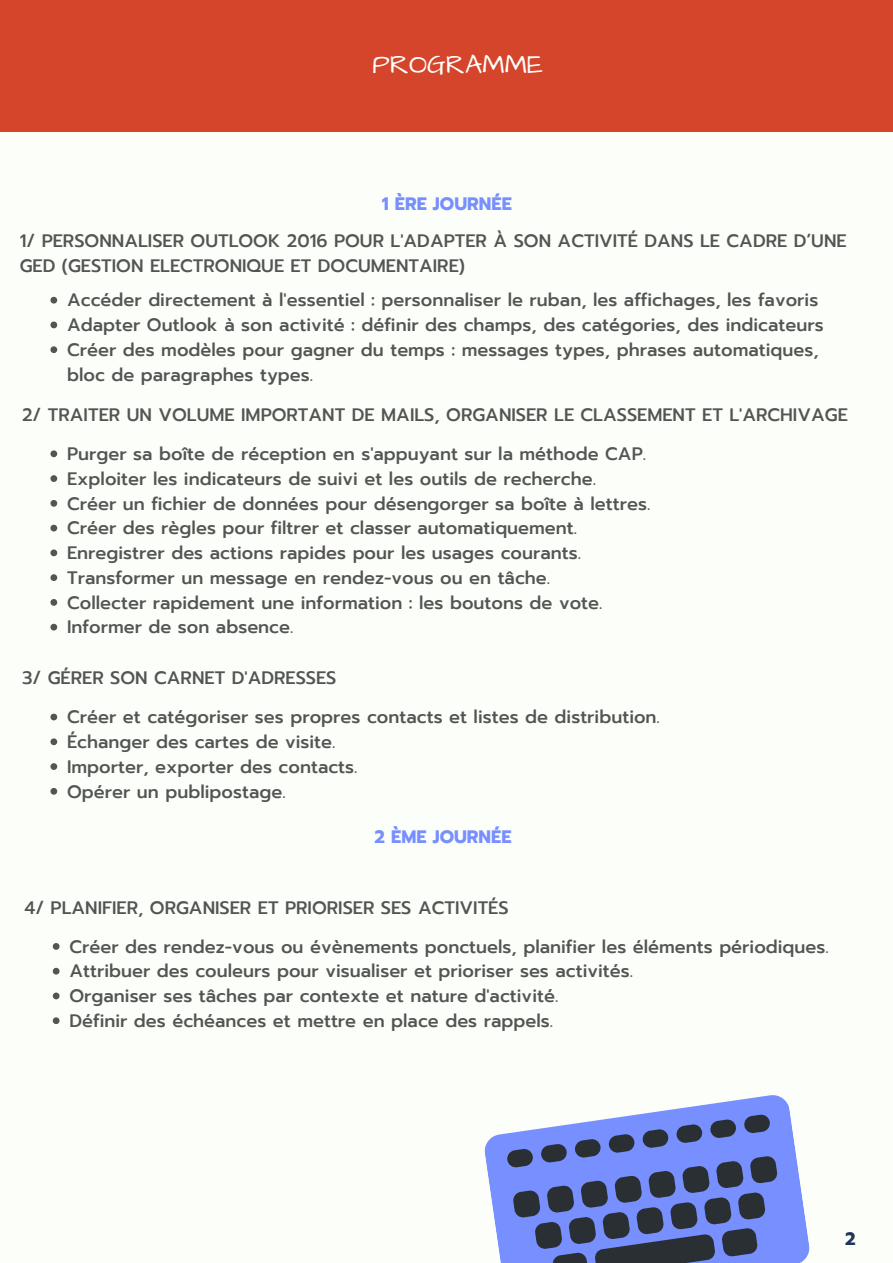
<style>
.page{position:relative;width:893px;height:1263px;background:#fcfff9}
.page>*{position:absolute;margin:0;border:0;box-sizing:border-box;transform-origin:0 0}
.t1{font:27px "Architects Daughter";color:#fff}
.t2{font:500 18px/24.8px "Prompt";color:#545454}
.t3{font:700 18px "Prompt";color:#778fff}
.t4{font:700 18px "Prompt";color:#1e365c}
</style>
<div class="page">
<div style="left:0;top:0;width:893px;height:132px;background:#d4452b"></div>
<svg style="left:484px;top:1095px;width:326px;height:168px"></svg>
<svg style="left:506px;top:1113px;width:282px;height:150px;background:#5f6fb4"></svg>
<svg style="left:50px;top:297px;width:7px;height:7px"></svg>
<svg style="left:50px;top:322px;width:7px;height:6px"></svg>
<svg style="left:50px;top:346px;width:7px;height:7px"></svg>
<svg style="left:50px;top:450px;width:7px;height:7px"></svg>
<svg style="left:50px;top:475px;width:7px;height:7px"></svg>
<svg style="left:50px;top:500px;width:7px;height:7px"></svg>
<svg style="left:50px;top:525px;width:7px;height:6px"></svg>
<svg style="left:50px;top:549px;width:7px;height:7px"></svg>
<svg style="left:50px;top:574px;width:7px;height:7px"></svg>
<svg style="left:50px;top:599px;width:7px;height:7px"></svg>
<svg style="left:50px;top:624px;width:7px;height:6px"></svg>
<svg style="left:50px;top:714px;width:7px;height:6px"></svg>
<svg style="left:50px;top:738px;width:7px;height:7px"></svg>
<svg style="left:50px;top:763px;width:7px;height:7px"></svg>
<svg style="left:50px;top:788px;width:7px;height:7px"></svg>
<svg style="left:53px;top:943px;width:7px;height:7px"></svg>
<svg style="left:53px;top:968px;width:7px;height:6px"></svg>
<svg style="left:53px;top:992px;width:7px;height:7px"></svg>
<svg style="left:53px;top:1017px;width:7px;height:7px"></svg>
<h1 class="t1" style="left:372px;top:47px;width:172px">PROGRAMME</h1>
<p class="t3" style="left:382px;top:190px;width:132px">1 ÈRE JOURNÉE</p>
<p class="t2" style="left:20px;top:229px;width:828px">1/ PERSONNALISER OUTLOOK 2016 POUR L'ADAPTER À SON ACTIVITÉ DANS LE CADRE D’UNE<br>GED (GESTION ELECTRONIQUE ET DOCUMENTAIRE)</p>
<p class="t2" style="left:67px;top:288px;width:758px">Accéder directement à l'essentiel : personnaliser le ruban, les affichages, les favoris Adapter Outlook à son activité : définir des champs, des catégories, des indicateurs Créer des modèles pour gagner du temps : messages types, phrases automatiques, bloc de paragraphes types.</p>
<p class="t2" style="left:22px;top:403px;width:827px">2/ TRAITER UN VOLUME IMPORTANT DE MAILS, ORGANISER LE CLASSEMENT ET L'ARCHIVAGE</p>
<p class="t2" style="left:67px;top:442px;width:585px">Purger sa boîte de réception en s'appuyant sur la méthode CAP.<br>Exploiter les indicateurs de suivi et les outils de recherche.<br>Créer un fichier de données pour désengorger sa boîte à lettres.<br>Créer des règles pour filtrer et classer automatiquement.<br>Enregistrer des actions rapides pour les usages courants.<br>Transformer un message en rendez-vous ou en tâche.<br>Collecter rapidement une information : les boutons de vote.<br>Informer de son absence.</p>
<p class="t2" style="left:22px;top:665px;width:316px">3/ GÉRER SON CARNET D'ADRESSES</p>
<p class="t2" style="left:67px;top:705px;width:594px">Créer et catégoriser ses propres contacts et listes de distribution.<br>Échanger des cartes de visite.<br>Importer, exporter des contacts.<br>Opérer un publipostage.</p>
<p class="t3" style="left:374px;top:823px;width:139px">2 ÈME JOURNÉE</p>
<p class="t2" style="left:24px;top:895px;width:486px">4/ PLANIFIER, ORGANISER ET PRIORISER SES ACTIVITÉS</p>
<p class="t2" style="left:69px;top:934px;width:761px">Créer des rendez-vous ou évènements ponctuels, planifier les éléments périodiques.<br>Attribuer des couleurs pour visualiser et prioriser ses activités.<br>Organiser ses tâches par contexte et nature d'activité.<br>Définir des échéances et mettre en place des rappels.</p>
<p class="t4" style="left:845px;top:1226px;width:12px">2</p>
</div>
